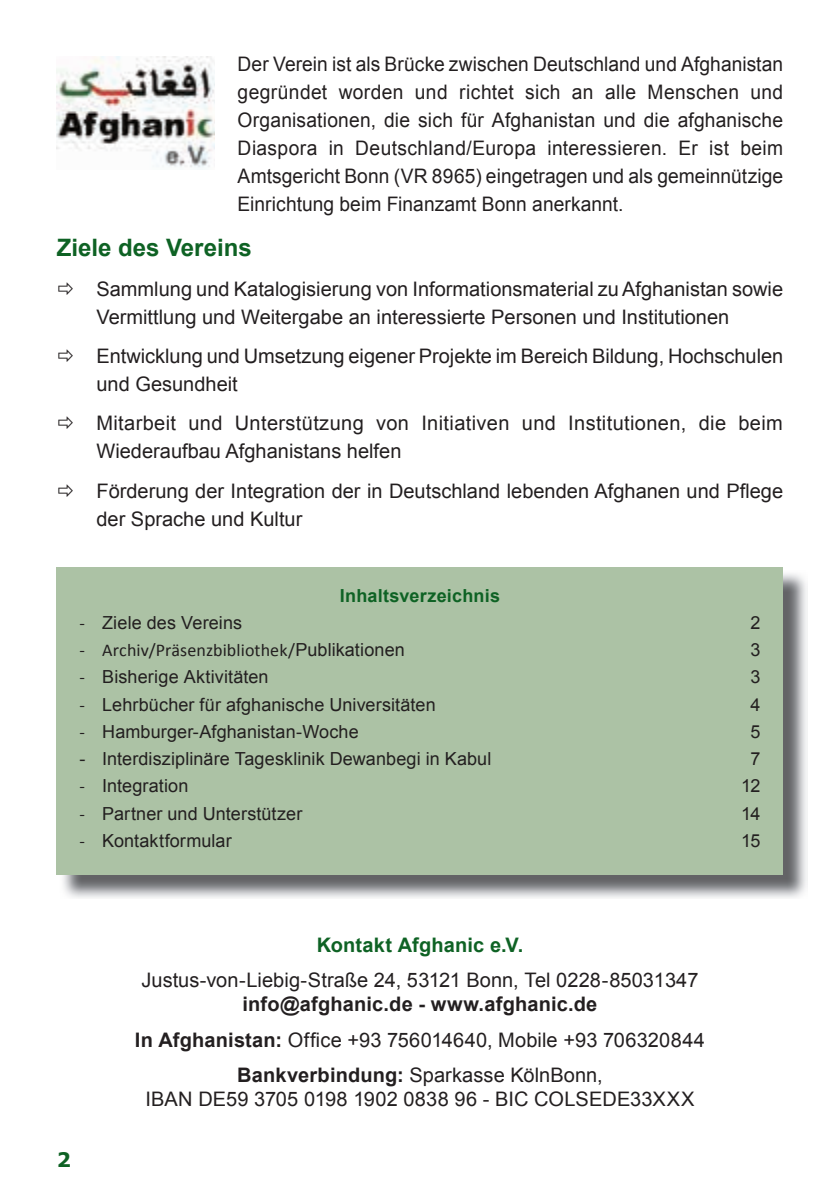
<style>
.page{position:relative;width:840px;height:1191px;background:#fff}
.page>*{position:absolute;margin:0;border:0;box-sizing:border-box;transform-origin:0 0}
.t1{font:700 24px "Arial";color:#0e6224}
.t2{font:20px/28px "Arial";color:#231f20}
.t3{font:20px/28px "Arial";color:#231f20;text-align:justify;scale:.96 1}
.t4{font:700 20px/35.4px "Arial";letter-spacing:.01em;color:#231f20;text-align:center}
.t5{font:20px/28px "Arial";letter-spacing:.02em;color:#231f20}
.t6{font:700 20px "Arial";letter-spacing:.005em;color:#0e6224}
.t7{font:700 20px "Verdana";color:#0e6224}
.t8{font:18px "Arial";letter-spacing:.005em;color:#231f20}
.t9{font:18px "Calibri";letter-spacing:.005em;color:#231f20}
.t10{font:700 18px "Arial";letter-spacing:.01em;color:#0e6224}
.s1{font-family:"Calibri"}
.s2{font-family:"Arial"}
.s3{font-weight:400}
</style>
<div class="page">
<img style="left:60px;top:570px;width:747px;height:328px">
<div style="left:57px;top:567px;width:725px;height:307px;background:#acc2a5"></div>
<img style="left:57px;top:57px;width:158px;height:111px">
<p class="t3" style="left:237px;top:50px;width:569px">Der Verein ist als Brücke zwischen Deutschland und Afghanistan gegründet worden und richtet sich an alle Menschen und Organisationen, die sich für Afghanistan und die afghanische Diaspora in Deutschland/Europa interessieren. Er ist beim Amtsgericht Bonn (VR 8965) eingetragen und als gemeinnützige Einrichtung beim Finanzamt Bonn anerkannt.</p>
<p class="t1" style="left:57px;top:232px;width:196px">Ziele des Vereins</p>
<p class="t2" style="left:96px;top:275px;width:687px">Sammlung und Katalogisierung von Informationsmaterial zu Afghanistan sowie<br>Vermittlung und Weitergabe an interessierte Personen und Institutionen</p>
<p class="t2" style="left:96px;top:342px;width:688px">Entwicklung und Umsetzung eigener Projekte im Bereich Bildung, Hochschulen und Gesundheit</p>
<p class="t5" style="left:96px;top:409px;width:687px">Mitarbeit und Unterstützung von Initiativen und Institutionen, die beim<br>Wiederaufbau Afghanistans helfen</p>
<p class="t2" style="left:96px;top:477px;width:687px">Förderung der Integration der in Deutschland lebenden Afghanen und Pflege der Sprache und Kultur</p>
<p class="t10" style="left:340px;top:583px;width:162px">Inhaltsverzeichnis</p>
<p class="t8" style="left:79px;top:610px;width:164px"><span class="s1">-</span> Ziele des Vereins</p>
<p class="t8" style="left:750px;top:610px;width:12px">2</p>
<p class="t9" style="left:79px;top:638px;width:327px">- Archiv/Präsenzbibliothek/<span class="s2">Publikationen</span></p>
<p class="t8" style="left:750px;top:638px;width:12px">3</p>
<p class="t8" style="left:79px;top:665px;width:190px"><span class="s1">-</span> Bisherige Aktivitäten</p>
<p class="t8" style="left:750px;top:665px;width:12px">3</p>
<p class="t8" style="left:79px;top:692px;width:357px"><span class="s1">-</span> Lehrbücher für afghanische Universitäten</p>
<p class="t8" style="left:750px;top:692px;width:12px">4</p>
<p class="t8" style="left:79px;top:720px;width:281px"><span class="s1">-</span> Hamburger-Afghanistan-Woche</p>
<p class="t8" style="left:750px;top:720px;width:12px">5</p>
<p class="t8" style="left:79px;top:747px;width:413px">- Interdisziplinäre Tagesklinik Dewanbegi in Kabul</p>
<p class="t8" style="left:750px;top:747px;width:12px">7</p>
<p class="t8" style="left:79px;top:774px;width:110px"><span class="s1">-</span> Integration</p>
<p class="t8" style="left:740px;top:774px;width:21px">12</p>
<p class="t8" style="left:79px;top:801px;width:224px"><span class="s1">-</span> Partner und Unterstützer</p>
<p class="t8" style="left:740px;top:801px;width:21px">14</p>
<p class="t8" style="left:79px;top:829px;width:154px"><span class="s1">-</span> Kontaktformular</p>
<p class="t8" style="left:740px;top:829px;width:21px">15</p>
<p class="t7" style="left:57px;top:1145px;width:16px">2</p>
<p class="t6" style="left:316px;top:931px;width:208px">Kontakt Afghanic e.V.</p>
<p class="t2" style="left:141px;top:966px;width:558px">Justus-von-Liebig-Straße 24, 53121 Bonn, Tel 0228-85031347</p>
<p class="t4" style="left:135px;top:987px;width:571px">info@afghanic.de - www.afghanic.de<br>In Afghanistan: <span class="s3">Office +93 756014640, Mobile +93 706320844<br></span>Bankverbindung: <span class="s3">Sparkasse KölnBonn,</span></p>
<p class="t2" style="left:145px;top:1085px;width:550px">IBAN DE59 3705 0198 1902 0838 96 - BIC COLSEDE33XXX</p>
</div>
